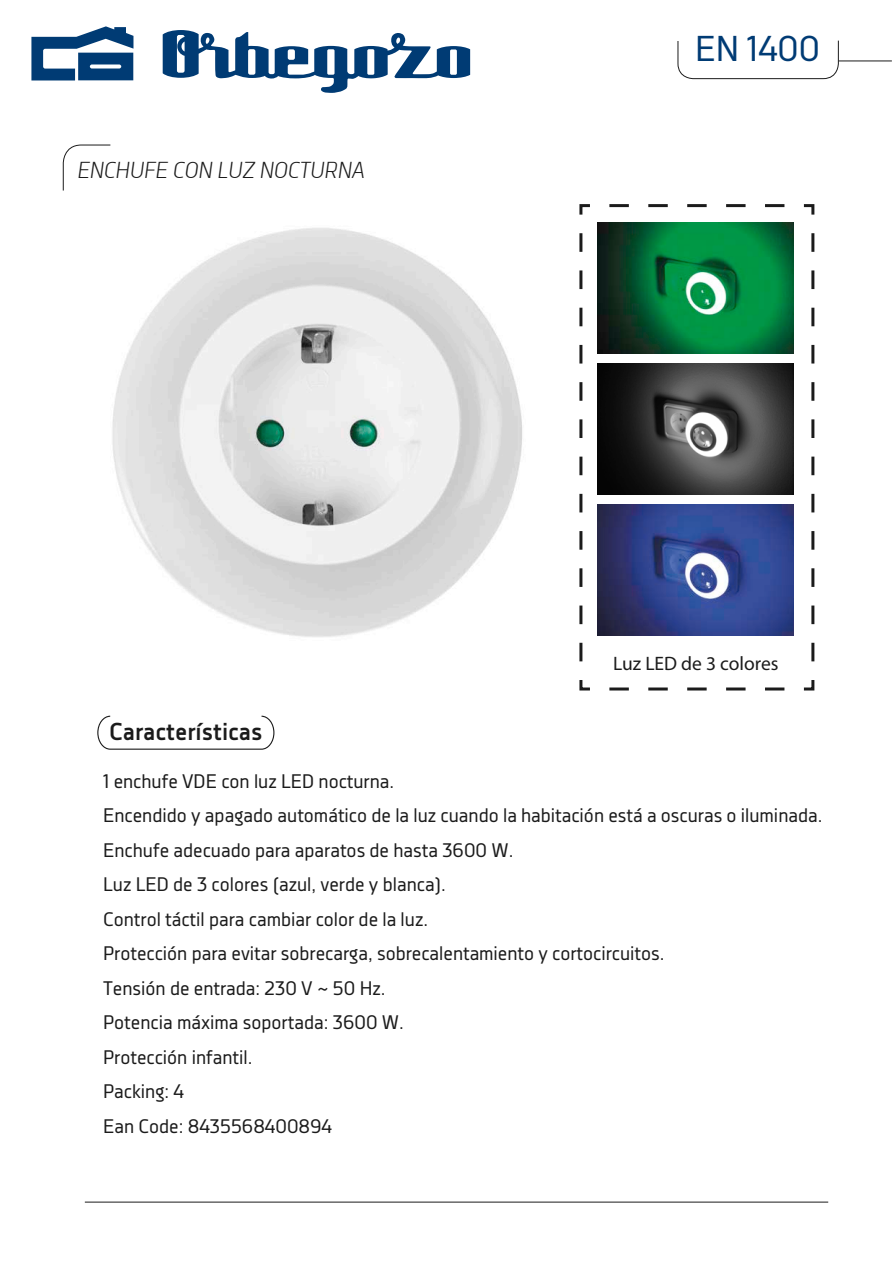
<style>
.page{position:relative;width:893px;height:1263px;background:#fff}
.page>*{position:absolute;margin:0;border:0;box-sizing:border-box;transform-origin:0 0}
.t1{font:35.7px "Decima Nova";color:#003b74}
.t2{font:700 24.3px "Decima Nova";color:#1b1b1b}
.t3{font:italic 300 22.5px "Decima Nova";color:#1b1b1b}
.t4{font:19.5px/34.5px "Decima Nova";color:#1b1b1b}
.t5{font:19.5px "Myriad Pro";color:#1b1b1b}
</style>
<div class="page">
<img style="left:62px;top:162px;width:658px;height:529px">
<hr style="left:85px;top:1202px;width:743px;height:1px;background:#1b1b1b">
<hr style="left:839px;top:61px;width:53px;height:1px;background:#1b1b1b">
<svg style="left:677px;top:40px;width:162px;height:39px"></svg>
<svg style="left:63px;top:144px;width:48px;height:47px"></svg>
<svg style="left:31px;top:26px;width:439px;height:67px"></svg>
<svg style="left:97px;top:716px;width:177px;height:34px"></svg>
<img style="left:598px;top:504px;width:196px;height:131px">
<img style="left:598px;top:363px;width:196px;height:131px">
<img style="left:598px;top:222px;width:196px;height:131px">
<svg style="left:803px;top:680px;width:12px;height:11px"></svg>
<svg style="left:600px;top:687px;width:184px;height:3px"></svg>
<svg style="left:578px;top:677px;width:15px;height:14px"></svg>
<svg style="left:579px;top:224px;width:3px;height:437px"></svg>
<svg style="left:578px;top:203px;width:15px;height:15px"></svg>
<svg style="left:609px;top:204px;width:176px;height:3px"></svg>
<svg style="left:803px;top:204px;width:12px;height:11px"></svg>
<svg style="left:811px;top:233px;width:3px;height:429px"></svg>
<p class="t3" style="left:77px;top:157px;width:289px">ENCHUFE CON LUZ NOCTURNA</p>
<h1 class="t1" style="left:695px;top:28px;width:126px">EN 1400</h1>
<p class="t5" style="left:613px;top:651px;width:167px">Luz LED de 3 colores</p>
<p class="t2" style="left:109px;top:718px;width:155px">Características</p>
<p class="t4" style="left:103px;top:764px;width:721px">1 enchufe VDE con luz LED nocturna.<br>Encendido y apagado automático de la luz cuando la habitación está a oscuras o iluminada.<br>Enchufe adecuado para aparatos de hasta 3600 W.<br>Luz LED de 3 colores (azul, verde y blanca).<br>Control táctil para cambiar color de la luz.<br>Protección para evitar sobrecarga, sobrecalentamiento y cortocircuitos.<br>Tensión de entrada: 230 V ~ 50 Hz.<br>Potencia máxima soportada: 3600 W.<br>Protección infantil.<br>Packing: 4<br>Ean Code: 8435568400894</p>
</div>
